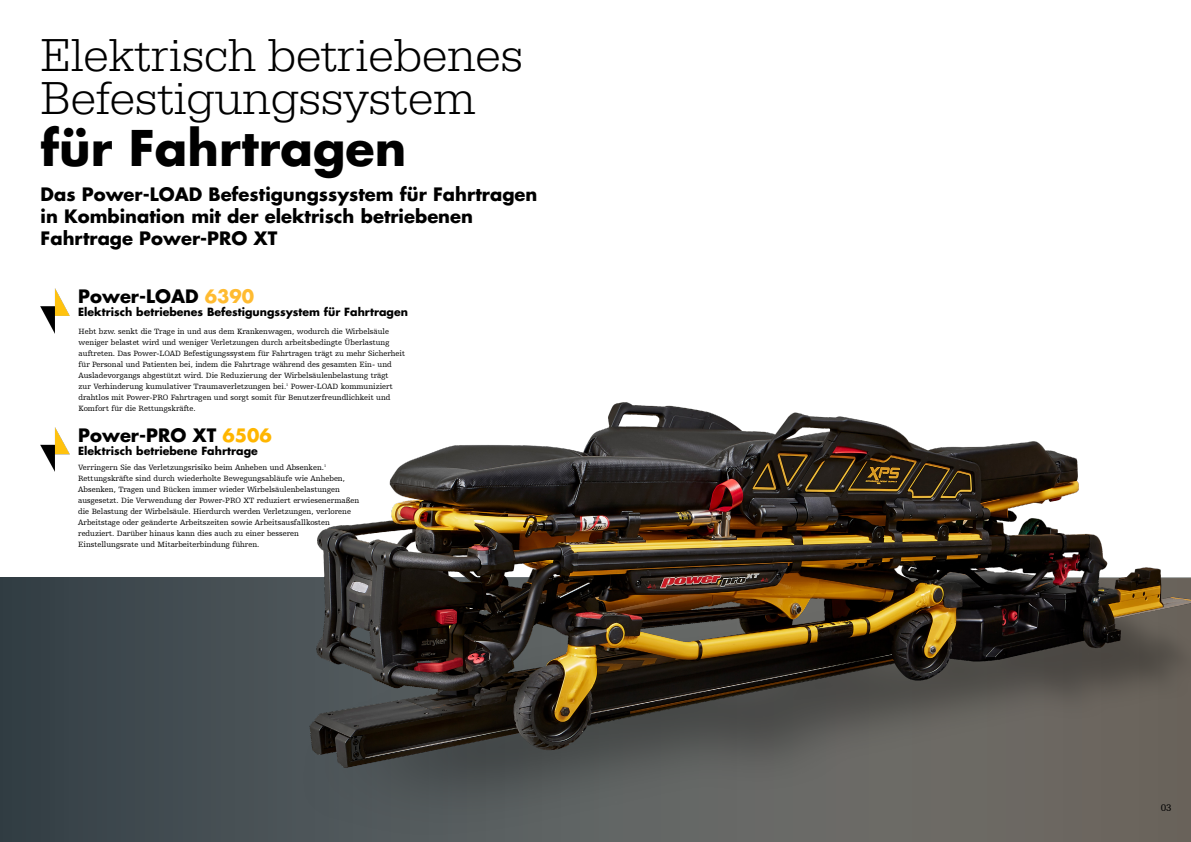
<style>
.page{position:relative;width:1191px;height:842px;background:#fff}
.page>*{position:absolute;margin:0;border:0;box-sizing:border-box;transform-origin:0 0}
.t1{font:300 47.9px/43px "URW Egyptienne TOT";color:#000}
.t2{font:700 47.9px "Futura For Stryker";color:#000}
.t3{font:700 18px/22px "Futura For Stryker";color:#000}
.t4{font:700 11px "Futura For Stryker";color:#000}
.t5{font:10px "Humanist Slabserif 712 BT";color:#000}
.t6{font:8px/11px "Humanist Slabserif 712 BT";color:#000}
.s1{color:#ffbb31}
.s2{color:#ffb600}
</style>
<div class="page">
<svg style="left:0;top:577px;width:206px;height:265px;background:#3b454b"></svg>
<img style="left:41px;top:289px;width:29px;height:44px">
<img style="left:41px;top:427px;width:29px;height:45px">
<img style="left:206px;top:402px;width:985px;height:440px">
<h1 class="t1" style="left:41px;top:34px;width:484px">Elektrisch betriebenes<br>Befestigungssystem</h1>
<h1 class="t2" style="left:41px;top:116px;width:367px">für Fahrtragen</h1>
<h2 class="t3" style="left:41px;top:183px;width:498px">Das Power-LOAD Befestigungssystem für Fahrtragen in Kombination mit der elektrisch betriebenen<br>Fahrtrage Power-PRO XT</h2>
<h2 class="t3" style="left:78px;top:285px;width:177px">Power-LOAD <span class="s1">6390</span></h2>
<h3 class="t4" style="left:78px;top:305px;width:331px">Elektrisch betriebenes Befestigungssystem für Fahrtragen</h3>
<p class="t6" style="left:79px;top:326px;width:328px">Hebt bzw. senkt die Trage in und aus dem Krankenwagen, wodurch die Wirbelsäule weniger belastet wird und weniger Verletzungen durch arbeitsbedingte Überlastung auftreten. Das Power-LOAD Befestigungssystem für Fahrtragen trägt zu mehr Sicherheit für Personal und Patienten bei, indem die Fahrtrage während des gesamten Ein- und Ausladevorgangs abgestützt wird. Die Reduzierung der Wirbelsäulenbelastung trägt<br>zur Verhinderung kumulativer Traumaverletzungen bei.<sup>1</sup> Power-LOAD kommuniziert drahtlos mit Power-PRO Fahrtragen und sorgt somit für Benutzerfreundlichkeit und Komfort für die Rettungskräfte.</p>
<h2 class="t3" style="left:78px;top:424px;width:195px">Power-PRO XT <span class="s2">6506</span></h2>
<h3 class="t4" style="left:78px;top:443px;width:181px">Elektrisch betriebene Fahrtrage</h3>
<p class="t6" style="left:78px;top:462px;width:283px">Verringern Sie das Verletzungsrisiko beim Anheben und Absenken.<sup>1<br></sup>Rettungskräfte sind durch wiederholte Bewegungsabläufe wie Anheben, Absenken, Tragen und Bücken immer wieder Wirbelsäulenbelastungen ausgesetzt. Die Verwendung der Power-PRO XT reduziert erwiesenermaßen die Belastung der Wirbelsäule. Hierdurch werden Verletzungen, verlorene Arbeitstage oder geänderte Arbeitszeiten sowie Arbeitsausfallkosten reduziert. Darüber hinaus kann dies auch zu einer besseren Einstellungsrate und Mitarbeiterbindung führen.</p>
<p class="t5" style="left:1160px;top:801px;width:13px">03</p>
</div>
